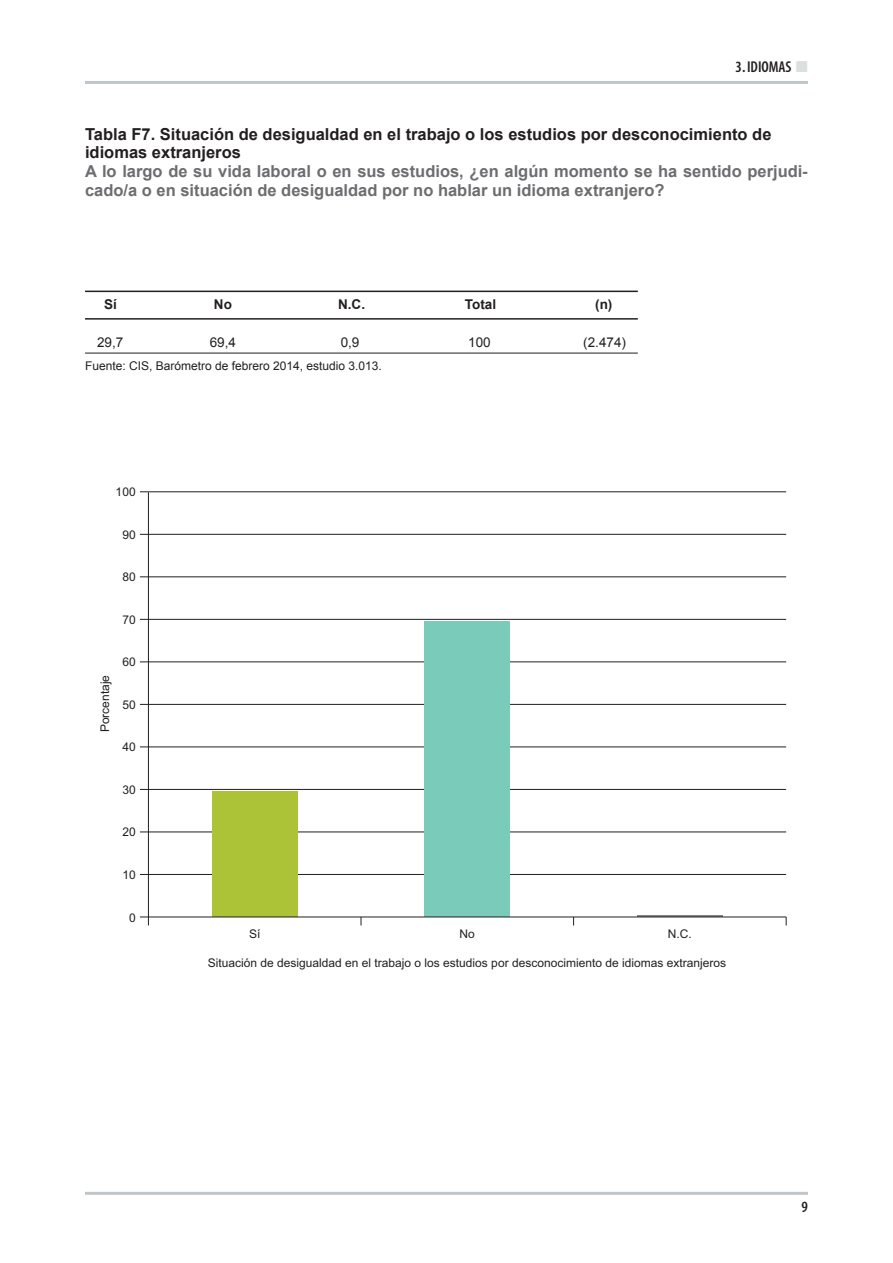
<style>
.page{position:relative;width:893px;height:1263px;background:#fff}
.page>*{position:absolute;margin:0;border:0;box-sizing:border-box;transform-origin:0 0}
.t1{font:700 16.5px/18.8px "Arial";color:#6c6d70}
.t2{font:700 16.5px/18.8px "Arial";color:#231f20}
.t3{font:600 condensed 15.75px "Myriad";color:#231f20}
.t4{font:13.5px "Arial";color:#231f20}
.t5{font:700 13.5px "Arial";color:#231f20}
.t6{font:12px "Arial";color:#231f20}
.s1{color:#dcdfe0}
</style>
<div class="page">
<hr style="left:85px;top:291px;width:553px;height:1px;background:#231f20">
<hr style="left:85px;top:318px;width:553px;height:2px;background:#231f20">
<hr style="left:85px;top:353px;width:553px;height:1px;background:#231f20">
<hr style="left:85px;top:81px;width:723px;height:3px;background:#bfc5c8">
<hr style="left:85px;top:1192px;width:723px;height:3px;background:#bfc5c8">
<hr style="left:148px;top:874px;width:638px;height:1px;background:#231f20">
<hr style="left:148px;top:831px;width:638px;height:1px;background:#231f20">
<hr style="left:148px;top:789px;width:638px;height:1px;background:#231f20">
<hr style="left:148px;top:746px;width:638px;height:1px;background:#231f20">
<hr style="left:148px;top:704px;width:638px;height:1px;background:#231f20">
<hr style="left:148px;top:661px;width:638px;height:1px;background:#231f20">
<hr style="left:148px;top:619px;width:638px;height:1px;background:#231f20">
<hr style="left:148px;top:576px;width:638px;height:1px;background:#231f20">
<hr style="left:148px;top:534px;width:638px;height:1px;background:#231f20">
<hr style="left:148px;top:491px;width:638px;height:1px;background:#231f20">
<hr style="left:148px;top:492px;width:1px;height:425px;background:#231f20">
<svg style="left:140px;top:916px;width:9px;height:9px"></svg>
<div style="left:212px;top:791px;width:85px;height:125px;background:#acc237"></div>
<div style="left:425px;top:621px;width:85px;height:295px;background:#7acbb9"></div>
<hr style="left:637px;top:915px;width:85px;height:1px;background:#808285">
<hr style="left:148px;top:916px;width:638px;height:1px;background:#231f20">
<h2 class="t3" style="left:736px;top:62px;width:74px">3.IDIOMAS <span class="s1">■</span></h2>
<h1 class="t2" style="left:85px;top:124px;width:688px">Tabla F7. Situación de desigualdad en el trabajo o los estudios por desconocimiento de idiomas extranjeros</h1>
<h1 class="t1" style="left:85px;top:162px;width:724px">A lo largo de su vida laboral o en sus estudios, ¿en algún momento se ha sentido perjudi&shy;cado/a o en situación de desigualdad por no hablar un idioma extranjero?</h1>
<p class="t5" style="left:104px;top:297px;width:14px">Sí</p>
<p class="t5" style="left:214px;top:297px;width:19px">No</p>
<p class="t5" style="left:338px;top:297px;width:29px">N.C.</p>
<p class="t5" style="left:465px;top:297px;width:33px">Total</p>
<p class="t5" style="left:595px;top:297px;width:19px">(n)</p>
<p class="t4" style="left:97px;top:335px;width:28px">29,7</p>
<p class="t4" style="left:210px;top:335px;width:28px">69,4</p>
<p class="t4" style="left:341px;top:335px;width:20px">0,9</p>
<p class="t4" style="left:468px;top:335px;width:24px">100</p>
<p class="t4" style="left:583px;top:335px;width:44px">(2.474)</p>
<p class="t6" style="left:85px;top:359px;width:298px">Fuente: CIS, Barómetro de febrero 2014, estudio 3.013.</p>
<p class="t6" style="left:116px;top:484px;width:22px">100</p>
<p class="t6" style="left:122px;top:527px;width:15px">90</p>
<p class="t6" style="left:122px;top:569px;width:15px">80</p>
<p class="t6" style="left:122px;top:612px;width:15px">70</p>
<p class="t6" style="left:122px;top:654px;width:15px">60</p>
<p class="t6" style="left:122px;top:697px;width:15px">50</p>
<p class="t6" style="left:122px;top:739px;width:15px">40</p>
<p class="t6" style="left:122px;top:782px;width:15px">30</p>
<p class="t6" style="left:122px;top:824px;width:15px">20</p>
<p class="t6" style="left:122px;top:867px;width:15px">10</p>
<p class="t6" style="left:129px;top:909px;width:8px">0</p>
<p class="t6" style="left:97px;top:732px;width:59px;rotate:-90deg">Porcentaje</p>
<p class="t6" style="left:249px;top:926px;width:13px">Sí</p>
<p class="t6" style="left:460px;top:926px;width:17px">No</p>
<p class="t6" style="left:668px;top:926px;width:25px">N.C.</p>
<p class="t6" style="left:208px;top:955px;width:520px">Situación de desigualdad en el trabajo o los estudios por desconocimiento de idiomas extranjeros</p>
<h2 class="t3" style="left:801px;top:1201px;width:8px">9</h2>
</div>
